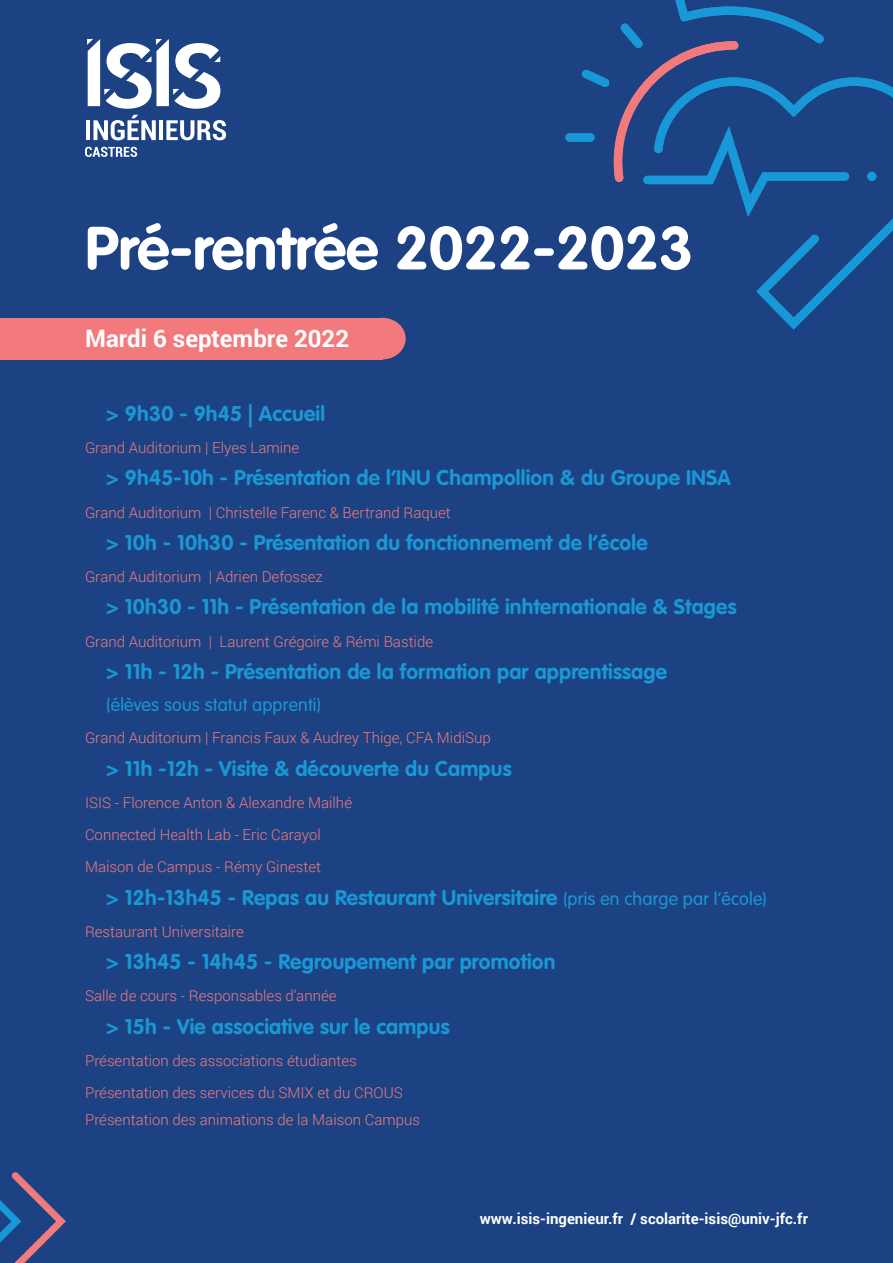
<style>
.page{position:relative;width:893px;height:1263px;background:#1c4283}
.page>*{position:absolute;margin:0;border:0;box-sizing:border-box;transform-origin:0 0}
.t1{font:700 60px "VAG Rounded Std";color:#fff}
.t2{font:700 24px "Roboto";color:#fff}
.Horaires{font:700 21px "VAG Rounded Std";letter-spacing:.01em;color:#1a97d5}
.Horaires-2{font:300 18px "VAG Rounded Std";letter-spacing:.01em;color:#1a97d5}
.Descriptif{font:300 15px/32.2px "Roboto";color:#f27a7c}
.Salle___Intervenant{font:300 15px "Roboto";color:#f27a7c}
.t3{font:700 15px "Roboto";color:#fff}
.s1{font-weight:300;font-size:18px}
</style>
<div class="page">
<hr style="left:86px;top:120px;width:4px;height:20px;background:#fff">
<svg style="left:94px;top:115px;width:62px;height:25px"></svg>
<hr style="left:159px;top:120px;width:4px;height:20px;background:#fff">
<svg style="left:166px;top:120px;width:60px;height:20px"></svg>
<svg style="left:85px;top:147px;width:52px;height:10px"></svg>
<svg style="left:87px;top:39px;width:133px;height:70px"></svg>
<div style="left:0;top:318px;width:382px;height:41px;background:#f27a7c"></div>
<div style="left:359px;top:318px;width:47px;height:41px;background:#f27a7c;border-radius:50%"></div>
<svg style="left:756px;top:77px;width:137px;height:252px"></svg>
<div style="left:565px;top:133px;width:30px;height:9px;background:#1898d6;border-radius:4px"></div>
<svg style="left:582px;top:0;width:267px;height:217px"></svg>
<div style="left:867px;top:172px;width:9px;height:9px;background:#1898d6;border-radius:50%"></div>
<svg style="left:0;top:1172px;width:66px;height:91px"></svg>
<p class="t1" style="left:85px;top:213px;width:610px">Pré-rentrée 2022-2023</p>
<p class="t2" style="left:85px;top:322px;width:266px">Mardi 6 septembre 2022</p>
<p class="Horaires" style="left:106px;top:401px;width:220px">&gt; 9h30 - 9h45 | Accueil</p>
<p class="Descriptif" style="left:85px;top:431px;width:216px">Grand Auditorium | Elyes Lamine</p>
<p class="Horaires" style="left:106px;top:466px;width:626px">&gt; 9h45-10h - Présentation de l’INU Champollion &amp; du Groupe INSA</p>
<p class="Salle___Intervenant" style="left:85px;top:502px;width:367px">Grand Auditorium | Christelle Farenc &amp; Bertrand Raquet</p>
<p class="Horaires" style="left:106px;top:530px;width:543px">&gt; 10h - 10h30 - Présentation du fonctionnement de l’école</p>
<p class="Salle___Intervenant" style="left:85px;top:566px;width:239px">Grand Auditorium | Adrien Defossez</p>
<p class="Horaires" style="left:106px;top:595px;width:632px">&gt; 10h30 - 11h - Présentation de la mobilité inhternationale &amp; Stages</p>
<p class="Salle___Intervenant" style="left:85px;top:631px;width:350px">Grand Auditorium | Laurent Grégoire &amp; Rémi Bastide</p>
<p class="Horaires" style="left:106px;top:659px;width:562px">&gt; 11h - 12h - Présentation de la formation par apprentissage</p>
<p class="Horaires-2" style="left:106px;top:694px;width:216px">(élèves sous statut apprenti)</p>
<p class="Salle___Intervenant" style="left:85px;top:728px;width:407px">Grand Auditorium | Francis Faux &amp; Audrey Thige, CFA MidiSup</p>
<p class="Horaires" style="left:106px;top:756px;width:407px">&gt; 11h -12h - Visite &amp; découverte du Campus</p>
<p class="Descriptif" style="left:85px;top:786px;width:269px">ISIS - Florence Anton &amp; Alexandre Mailhé<br>Connected Health Lab - Eric Carayol<br>Maison de Campus - Rémy Ginestet</p>
<p class="Horaires" style="left:106px;top:885px;width:662px">&gt; 12h-13h45 - Repas au Restaurant Universitaire <span class="s1">(pris en charge par l’école)</span></p>
<p class="Descriptif" style="left:85px;top:915px;width:160px">Restaurant Universitaire</p>
<p class="Horaires" style="left:106px;top:949px;width:451px">&gt; 13h45 - 14h45 - Regroupement par promotion</p>
<p class="Descriptif" style="left:85px;top:979px;width:253px">Salle de cours - Responsables d’année</p>
<p class="Horaires" style="left:106px;top:1014px;width:345px">&gt; 15h - Vie associative sur le campus</p>
<p class="Descriptif" style="left:85px;top:1044px;width:273px">Présentation des associations étudiantes</p>
<p class="Descriptif" style="left:85px;top:1076px;width:319px">Présentation des services du SMIX et du CROUS</p>
<p class="Descriptif" style="left:85px;top:1103px;width:337px">Présentation des animations de la Maison Campus</p>
<p class="t3" style="left:480px;top:1208px;width:330px">www.isis-ingenieur.fr / scolarite-isis@univ-jfc.fr</p>
</div>
